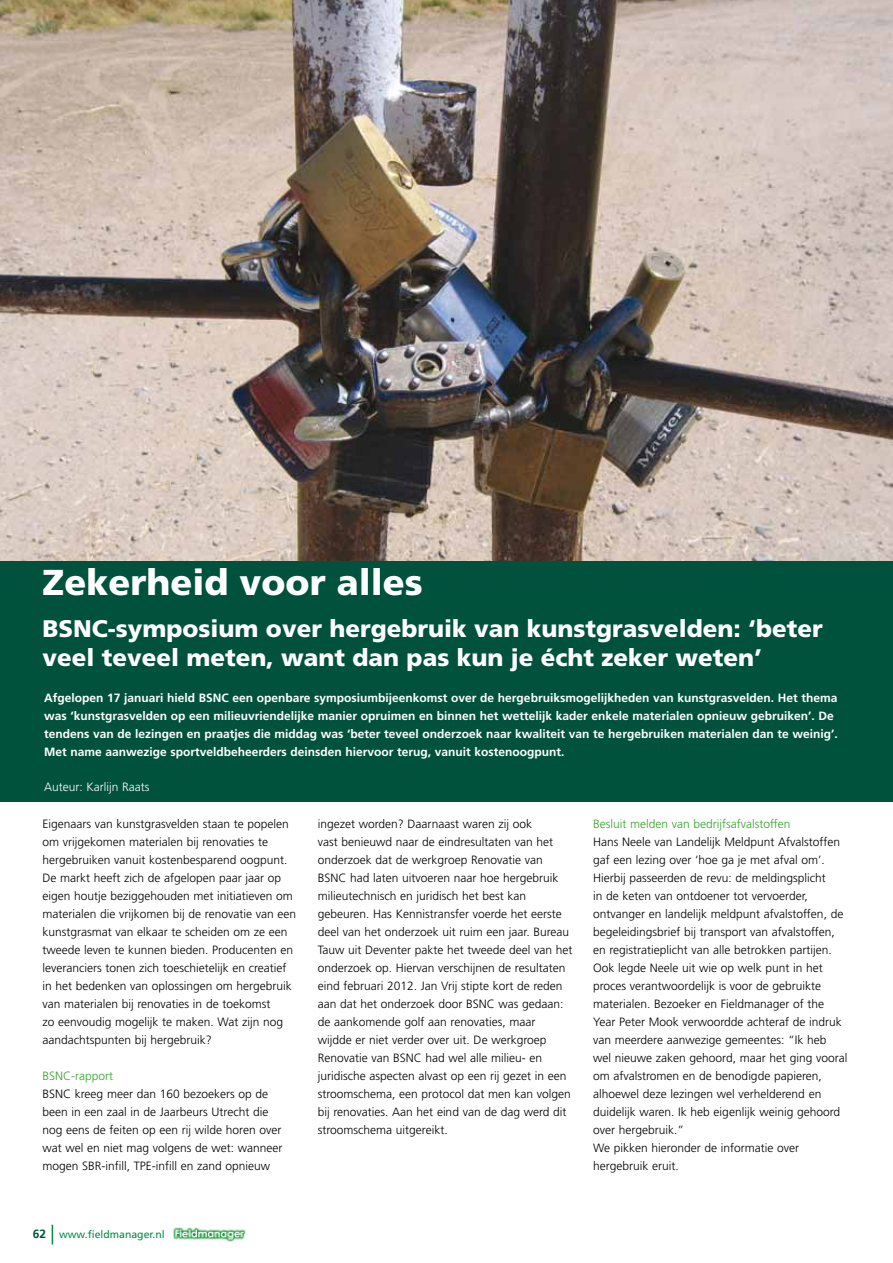
<style>
.page{position:relative;width:893px;height:1263px;background:#fff}
.page>*{position:absolute;margin:0;border:0;box-sizing:border-box;transform-origin:0 0}
.t1{font:900 36px "Frutiger";color:#fff}
.t2{font:900 24px/28.8px "Frutiger";color:#fff}
.t3{font:300 12px/18px "Frutiger";color:#000}
.t4{font:700 12px/18px "Frutiger";color:#fff}
.t5{font:300 12px "Frutiger";color:#35a32c}
.t6{font:300 12px "Frutiger";color:#fff}
.t7{font:10.5px "Frutiger";color:#008b45}
.s1{font-weight:700;font-size:12px;color:#00523c}
</style>
<div class="page">
<svg style="left:52px;top:1225px;width:1px;height:19px"></svg>
<img style="left:173px;top:1227px;width:73px;height:15px">
<img style="left:0;top:0;width:893px;height:561px">
<div style="left:0;top:561px;width:893px;height:240px;background:#00523c"></div>
<h1 class="t1" style="left:43px;top:560px;width:382px">Zekerheid voor alles</h1>
<h2 class="t2" style="left:43px;top:614px;width:782px">BSNC-symposium over hergebruik van kunstgrasvelden: ‘beter veel teveel meten, want dan pas kun je écht zeker weten’</h2>
<p class="t4" style="left:44px;top:689px;width:795px">Afgelopen 17 januari hield BSNC een openbare symposiumbijeenkomst over de hergebruiksmogelijkheden van kunstgrasvelden. Het thema was ‘kunstgrasvelden op een milieuvriendelijke manier opruimen en binnen het wettelijk kader enkele materialen opnieuw gebruiken’. De tendens van de lezingen en praatjes die middag was ‘beter teveel onderzoek naar kwaliteit van te hergebruiken materialen dan te weinig’.<br>Met name aanwezige sportveldbeheerders deinsden hiervoor terug, vanuit kostenoogpunt.</p>
<p class="t6" style="left:44px;top:780px;width:107px">Auteur: Karlijn Raats</p>
<p class="t3" style="left:43px;top:815px;width:255px">Eigenaars van kunstgrasvelden staan te popelen om vrijgekomen materialen bij renovaties te hergebruiken vanuit kostenbesparend oogpunt.<br>De markt heeft zich de afgelopen paar jaar op eigen houtje beziggehouden met initiatieven om materialen die vrijkomen bij de renovatie van een kunstgrasmat van elkaar te scheiden om ze een tweede leven te kunnen bieden. Producenten en leveranciers tonen zich toeschietelijk en creatief in het bedenken van oplossingen om hergebruik van materialen bij renovaties in de toekomst<br>zo eenvoudig mogelijk te maken. Wat zijn nog aandachtspunten bij hergebruik?</p>
<p class="t5" style="left:43px;top:1069px;width:72px">BSNC-rapport</p>
<p class="t3" style="left:43px;top:1085px;width:242px">BSNC kreeg meer dan 160 bezoekers op de been in een zaal in de Jaarbeurs Utrecht die nog eens de feiten op een rij wilde horen over wat wel en niet mag volgens de wet: wanneer mogen SBR-infill, TPE-infill en zand opnieuw</p>
<p class="t3" style="left:318px;top:815px;width:256px">ingezet worden? Daarnaast waren zij ook<br>vast benieuwd naar de eindresultaten van het onderzoek dat de werkgroep Renovatie van BSNC had laten uitvoeren naar hoe hergebruik milieutechnisch en juridisch het best kan gebeuren. Has Kennistransfer voerde het eerste deel van het onderzoek uit ruim een jaar. Bureau Tauw uit Deventer pakte het tweede deel van het onderzoek op. Hiervan verschijnen de resultaten eind februari 2012. Jan Vrij stipte kort de reden aan dat het onderzoek door BSNC was gedaan: de aankomende golf aan renovaties, maar<br>wijdde er niet verder over uit. De werkgroep Renovatie van BSNC had wel alle milieu- en juridische aspecten alvast op een rij gezet in een stroomschema, een protocol dat men kan volgen bij renovaties. Aan het eind van de dag werd dit stroomschema uitgereikt.</p>
<p class="t5" style="left:593px;top:817px;width:199px">Besluit melden van bedrijfsafvalstoffen</p>
<p class="t3" style="left:593px;top:833px;width:256px">Hans Neele van Landelijk Meldpunt Afvalstoffen gaf een lezing over ‘hoe ga je met afval om’.<br>Hierbij passeerden de revu: de meldingsplicht<br>in de keten van ontdoener tot vervoerder, ontvanger en landelijk meldpunt afvalstoffen, de begeleidingsbrief bij transport van afvalstoffen, en registratieplicht van alle betrokken partijen.<br>Ook legde Neele uit wie op welk punt in het proces verantwoordelijk is voor de gebruikte materialen. Bezoeker en Fieldmanager of the Year Peter Mook verwoordde achteraf de indruk van meerdere aanwezige gemeentes: “Ik heb wel nieuwe zaken gehoord, maar het ging vooral om afvalstromen en de benodigde papieren, alhoewel deze lezingen wel verhelderend en duidelijk waren. Ik heb eigenlijk weinig gehoord over hergebruik.”<br>We pikken hieronder de informatie over hergebruik eruit.</p>
<p class="t7" style="left:33px;top:1228px;width:133px"><span class="s1">62</span> www.fieldmanager.nl</p>
</div>
